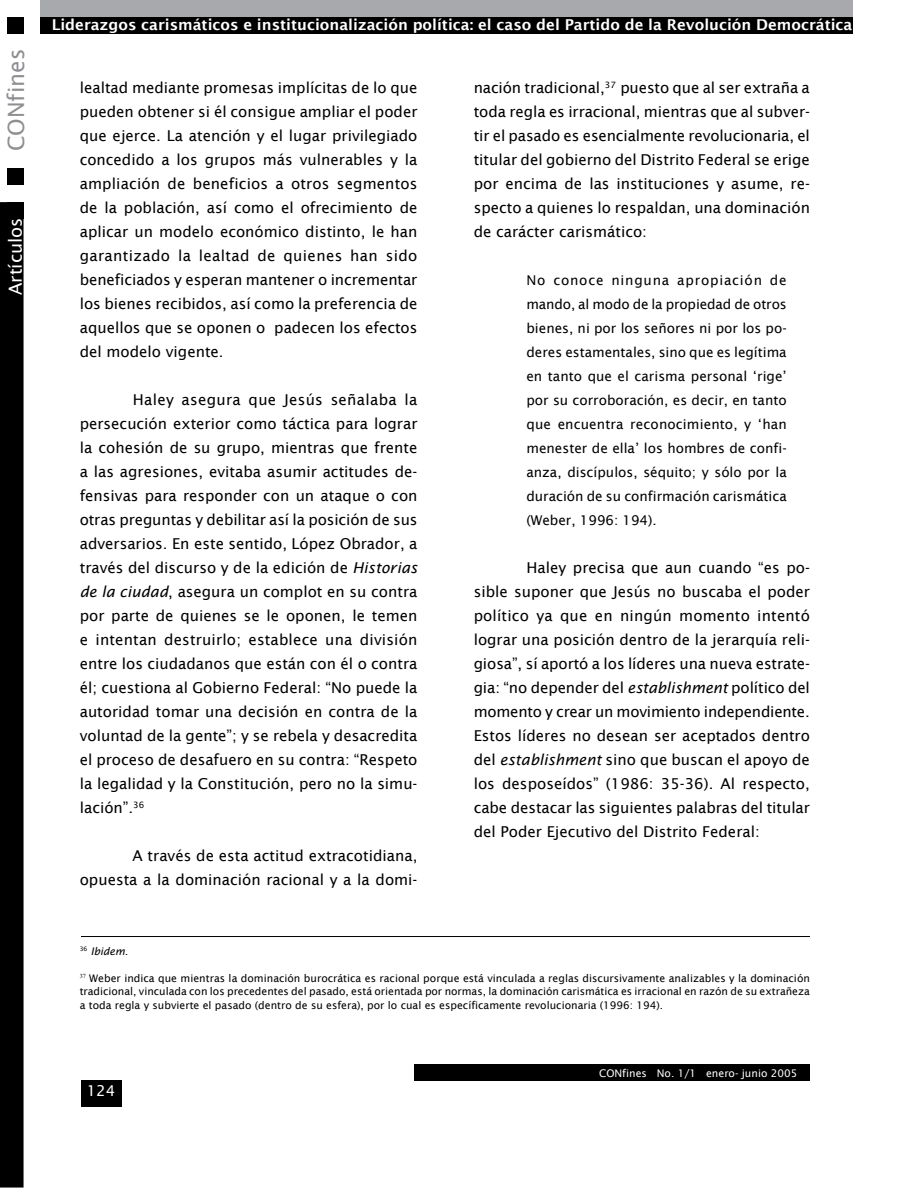
<style>
.page{position:relative;width:918px;height:1188px;background:#fff}
.page>*{position:absolute;margin:0;border:0;box-sizing:border-box;transform-origin:0 0}
.t1{font:22.5px "Lucida Sans";color:#8d8f92}
.t2{font:18px "Lucida Sans";color:#fff}
.t3{font:15px/24px "Lucida Sans";color:#000;text-align:justify}
.t4{font:600 15px "Lucida Sans";color:#fff}
.t5{font:15px "Lucida Sans";color:#fff}
.t6{font:13.5px/24px "Lucida Sans";color:#000;text-align:justify}
.t7{font:10.5px/13.5px "Lucida Sans";color:#000;text-align:justify}
.t8{font:10.5px "Lucida Sans";color:#fff}
.t9{font:italic 10.5px "Lucida Sans";color:#000}
.s1{font-style:italic}
</style>
<div class="page">
<div style="left:81px;top:1080px;width:40px;height:27px;background:#000"></div>
<div style="left:414px;top:1064px;width:396px;height:17px;background:#000"></div>
<div style="left:40px;top:17px;width:813px;height:17px;background:#000"></div>
<div style="left:40px;top:0;width:813px;height:17px;background:#a7a9ac"></div>
<div style="left:7px;top:17px;width:17px;height:17px;background:#000"></div>
<div style="left:0;top:202px;width:24px;height:986px;background:#000"></div>
<div style="left:7px;top:168px;width:17px;height:17px;background:#000"></div>
<hr style="left:81px;top:936px;width:729px;height:1px;background:#000">
<h1 class="t1" style="left:3px;top:151px;width:104px;rotate:-90deg">CONfines</h1>
<p class="t2" style="left:5px;top:295px;width:79px;rotate:-90deg">Artículos</p>
<p class="t4" style="left:52px;top:16px;width:802px">Liderazgos carismáticos e institucionalización política: el caso del Partido de la Revolución Democrática</p>
<p class="t3" style="left:80px;top:75px;width:339px">lealtad mediante promesas implícitas de lo que pueden obtener si él consigue ampliar el poder que ejerce. La atención y el lugar privilegiado concedido a los grupos más vulnerables y la ampliación de beneficios a otros segmentos de la población, así como el ofrecimiento de aplicar un modelo económico distinto, le han garantizado la lealtad de quienes han sido beneficiados y esperan mantener o incrementar los bienes recibidos, así como la preferencia de aquellos que se oponen o padecen los efectos del modelo vigente.</p>
<p class="t3" style="left:80px;top:387px;width:339px;text-indent:53px">Haley asegura que Jesús señalaba la persecución exterior como táctica para lograr la cohesión de su grupo, mientras que frente a las agresiones, evitaba asumir actitudes de&shy;fensivas para responder con un ataque o con otras preguntas y debilitar así la posición de sus adversarios. En este sentido, López Obrador, a través del discurso y de la edición de <span class="s1">Historias de la ciudad</span>, asegura un complot en su contra por parte de quienes se le oponen, le temen e intentan destruirlo; establece una división entre los ciudadanos que están con él o contra él; cuestiona al Gobierno Federal: “No puede la autoridad tomar una decisión en contra de la voluntad de la gente”; y se rebela y desacredita el proceso de desafuero en su contra: “Respeto la legalidad y la Constitución, pero no la simu&shy;lación”.<sup>36</sup></p>
<p class="t3" style="left:80px;top:843px;width:339px;text-align:right">A través de esta actitud extracotidiana, opuesta a la dominación racional y a la domi-</p>
<p class="t3" style="left:474px;top:75px;width:338px">nación tradicional,<sup>37</sup> puesto que al ser extraña a toda regla es irracional, mientras que al subver&shy;tir el pasado es esencialmente revolucionaria, el titular del gobierno del Distrito Federal se erige por encima de las instituciones y asume, re&shy;specto a quienes lo respaldan, una dominación de carácter carismático:</p>
<p class="t6" style="left:526px;top:268px;width:262px">No conoce ninguna apropiación de mando, al modo de la propiedad de otros bienes, ni por los señores ni por los po&shy;deres estamentales, sino que es legítima en tanto que el carisma personal ‘rige’ por su corroboración, es decir, en tanto que encuentra reconocimiento, y ‘han menester de ella’ los hombres de confi&shy;anza, discípulos, séquito; y sólo por la duración de su confirmación carismática (Weber, 1996: 194).</p>
<p class="t3" style="left:474px;top:555px;width:338px;text-indent:53px">Haley precisa que aun cuando “es po&shy;sible suponer que Jesús no buscaba el poder político ya que en ningún momento intentó lograr una posición dentro de la jerarquía reli&shy;giosa”, sí aportó a los líderes una nueva estrate&shy;gia: “no depender del <span class="s1">establishment</span> político del momento y crear un movimiento independiente.<br>Estos líderes no desean ser aceptados dentro del <span class="s1">establishment</span> sino que buscan el apoyo de los desposeídos” (1986: 35-36). Al respecto, cabe destacar las siguientes palabras del titular del Poder Ejecutivo del Distrito Federal:</p>
<p class="t9" style="left:80px;top:945px;width:50px"><sup>36</sup> Ibidem.</p>
<p class="t7" style="left:80px;top:971px;width:732px"><sup>37</sup> Weber indica que mientras la dominación burocrática es racional porque está vinculada a reglas discursivamente analizables y la dominación tradicional, vinculada con los precedentes del pasado, está orientada por normas, la dominación carismática es irracional en razón de su extrañeza a toda regla y subvierte el pasado (dentro de su esfera), por lo cual es específicamente revolucionaria (1996: 194).</p>
<p class="t5" style="left:87px;top:1082px;width:30px">124</p>
<p class="t8" style="left:599px;top:1067px;width:200px">CONfines No. 1/1 enero- junio 2005</p>
</div>
